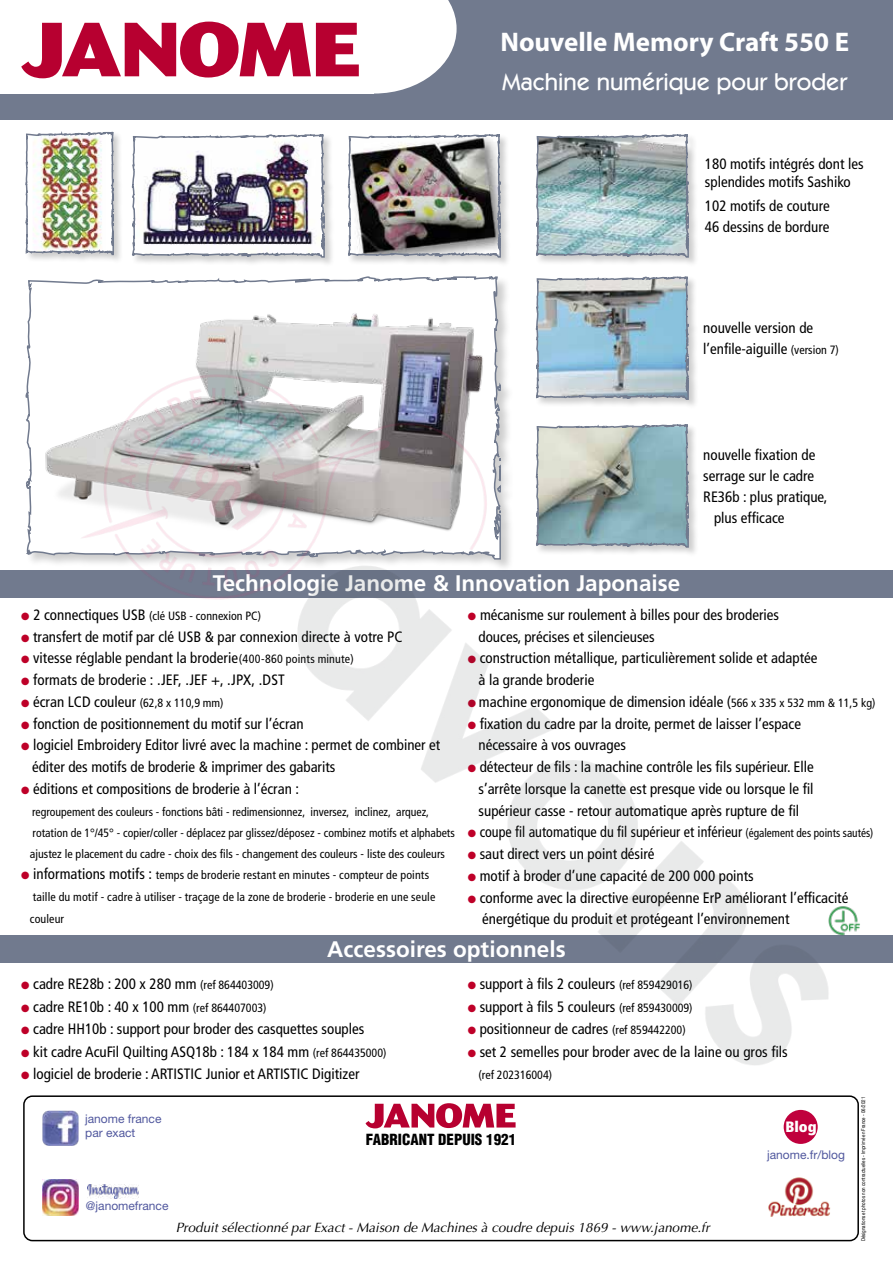
<style>
.page{position:relative;width:893px;height:1263px;background:#fff}
.page>*{position:absolute;margin:0;border:0;box-sizing:border-box;transform-origin:0 0}
.t1{font:700 27px "Myriad";color:#fff}
.t2{font:500 24px "Itc Kabel";color:#fff}
.t3{font:700 22.5px "Frutiger";color:#fff}
.t4{font:condensed 15px/21.8px "Frutiger";color:#000}
.t5{font:condensed 15px "Frutiger";color:#000;scale:.94 1}
.t6{font:900 condensed 15px "Helvetica";color:#000}
.t7{font:900 condensed 15px "Frutiger";color:#fff}
.t8{font:italic 13.5px "Optima";color:#000}
.t9{font:condensed 12px/21px "Frutiger";color:#000}
.t10{font:12px/14.4px "Helvetica Neue";color:#51589e}
.t11{font:5.25px "Helvetica Neue";color:#000;scale:.84 1}
.s1{font-size:12px}
.s2{color:#be0028}
.s3{font-size:15px}
</style>
<div class="page">
<div style="left:0;top:0;width:893px;height:119px;background:#717a8e"></div>
<div style="left:0;top:0;width:374px;height:94px;background:#fff"></div>
<svg style="left:21px;top:0;width:436px;height:94px"></svg>
<div style="left:0;top:935px;width:893px;height:28px;background:#717a8e"></div>
<div style="left:23px;top:1095px;width:836px;height:146px;border:2px solid #000;border-radius:9px"></div>
<img style="left:768px;top:1178px;width:63px;height:38px">
<img style="left:43px;top:1180px;width:36px;height:35px">
<img style="left:87px;top:1184px;width:51px;height:15px">
<img style="left:25px;top:119px;width:213px;height:479px">
<img style="left:131px;top:125px;width:201px;height:140px">
<img style="left:347px;top:134px;width:161px;height:129px">
<svg style="left:535px;top:134px;width:161px;height:129px;background:#a2b7ba"></svg>
<img style="left:30px;top:265px;width:863px;height:890px">
<h1 class="t1" style="left:500px;top:28px;width:350px">Nouvelle Memory Craft 550 E</h1>
<h2 class="t2" style="left:502px;top:68px;width:347px">Machine numérique pour broder</h2>
<p class="t4" style="left:705px;top:155px;width:160px;line-height:18px">180 motifs intégrés dont les splendides motifs Sashiko</p>
<p class="t4" style="left:705px;top:195px;width:126px;line-height:21px">102 motifs de couture<br>46 dessins de bordure</p>
<p class="t4" style="left:703px;top:318px;width:137px;line-height:21px">nouvelle version de l’enfile-aiguille <span class="s1">(version 7)</span></p>
<h3 class="t3" style="left:213px;top:570px;width:469px">Technologie Janome &amp; Innovation Japonaise</h3>
<p class="t4" style="left:703px;top:444px;width:114px">nouvelle fixation de</p>
<p class="t4" style="left:703px;top:465px;width:113px">serrage sur le cadre</p>
<p class="t4" style="left:703px;top:486px;width:126px">RE36b : plus pratique,</p>
<p class="t4" style="left:714px;top:507px;width:72px">plus efficace</p>
<p class="t9" style="left:21px;top:605px;width:241px"><span class="s2">●</span> <span class="s3">2 connectiques USB</span> (clé USB - connexion PC)</p>
<p class="t4" style="left:21px;top:626px;width:383px"><span class="s2">●</span> transfert de motif par clé USB &amp; par connexion directe à votre PC</p>
<p class="t4" style="left:21px;top:647px;width:334px"><span class="s2">●</span> vitesse réglable pendant la broderie<span class="s1">(400-860 points minute)</span></p>
<p class="t4" style="left:21px;top:669px;width:265px"><span class="s2">●</span> formats de broderie : .JEF, .JEF +, .JPX, .DST</p>
<p class="t4" style="left:21px;top:691px;width:204px"><span class="s2">●</span> écran LCD couleur <span class="s1">(62,8 x 110,9 mm)</span></p>
<p class="t4" style="left:21px;top:713px;width:284px"><span class="s2">●</span> fonction de positionnement du motif sur l’écran</p>
<p class="t4" style="left:32px;top:734px;width:410px;text-indent:-11px"><span class="s2">●</span> logiciel Embroidery Editor livré avec la machine : permet de combiner et éditer des motifs de broderie &amp; imprimer des gabarits</p>
<p class="t4" style="left:21px;top:778px;width:279px"><span class="s2">●</span> éditions et compositions de broderie à l’écran :</p>
<p class="t9" style="left:30px;top:801px;width:426px">regroupement des couleurs - fonctions bâti - redimensionnez, inversez, inclinez, arquez, rotation de 1°/45° - copier/coller - déplacez par glissez/déposez - combinez motifs et alphabets ajustez le placement du cadre - choix des fils - changement des couleurs - liste des couleurs</p>
<p class="t9" style="left:30px;top:864px;width:407px;line-height:21.8px;text-indent:-9px"><span class="s2">●</span> <span class="s3">informations motifs :</span> temps de broderie restant en minutes - compteur de points taille du motif - cadre à utiliser - traçage de la zone de broderie - broderie en une seule couleur</p>
<p class="t4" style="left:479px;top:604px;width:302px;text-indent:-11px"><span class="s2">●</span> mécanisme sur roulement à billes pour des broderies douces, précises et silencieuses</p>
<p class="t4" style="left:479px;top:647px;width:341px;text-indent:-11px"><span class="s2">●</span> construction métallique, particulièrement solide et adaptée à la grande broderie</p>
<p class="t4" style="left:468px;top:691px;width:409px"><span class="s2">●</span> machine ergonomique de dimension idéale (<span class="s1">566 x 335 x 532 mm &amp; 11,5 kg)</span></p>
<p class="t4" style="left:479px;top:713px;width:324px;text-indent:-11px"><span class="s2">●</span> fixation du cadre par la droite, permet de laisser l’espace nécessaire à vos ouvrages</p>
<p class="t4" style="left:479px;top:756px;width:337px;text-align:justify;text-indent:-11px"><span class="s2">●</span> détecteur de fils : la machine contrôle les fils supérieur. Elle s’arrête lorsque la canette est presque vide ou lorsque le fil supérieur casse - retour automatique après rupture de fil</p>
<p class="t5" style="left:468px;top:823px;width:433px"><span class="s2">●</span> coupe fil automatique du fil supérieur et inférieur <span class="s1">(également des points sautés)</span></p>
<p class="t4" style="left:468px;top:843px;width:188px"><span class="s2">●</span> saut direct vers un point désiré</p>
<p class="t4" style="left:468px;top:865px;width:288px"><span class="s2">●</span> motif à broder d’une capacité de 200 000 points</p>
<p class="t4" style="left:482px;top:887px;width:368px;text-indent:-14px"><span class="s2">●</span> conforme avec la directive européenne ErP améliorant l’efficacité énergétique du produit et protégeant l’environnement</p>
<h3 class="t3" style="left:327px;top:936px;width:240px">Accessoires optionnels</h3>
<p class="t4" style="left:21px;top:973px;width:254px"><span class="s2">●</span> cadre RE28b : 200 x 280 mm <span class="s1">(ref 864403009)</span></p>
<p class="t4" style="left:21px;top:996px;width:247px"><span class="s2">●</span> cadre RE10b : 40 x 100 mm <span class="s1">(ref 864407003)</span></p>
<p class="t4" style="left:21px;top:1018px;width:345px"><span class="s2">●</span> cadre HH10b : support pour broder des casquettes souples</p>
<p class="t4" style="left:21px;top:1041px;width:367px"><span class="s2">●</span> kit cadre AcuFil Quilting ASQ18b : 184 x 184 mm <span class="s1">(ref 864435000)</span></p>
<p class="t4" style="left:21px;top:1063px;width:340px"><span class="s2">●</span> logiciel de broderie : ARTISTIC Junior et ARTISTIC Digitizer</p>
<p class="t4" style="left:468px;top:973px;width:226px"><span class="s2">●</span> support à fils 2 couleurs <span class="s1">(ref 859429016)</span></p>
<p class="t4" style="left:468px;top:996px;width:226px"><span class="s2">●</span> support à fils 5 couleurs <span class="s1">(ref 859430009)</span></p>
<p class="t4" style="left:468px;top:1018px;width:219px"><span class="s2">●</span> positionneur de cadres <span class="s1">(ref 859442200)</span></p>
<p class="t4" style="left:468px;top:1041px;width:321px"><span class="s2">●</span> set 2 semelles pour broder avec de la laine ou gros fils</p>
<p class="t9" style="left:479px;top:1065px;width:75px">(ref 202316004)</p>
<p class="t10" style="left:85px;top:1111px;width:78px">janome france par exact</p>
<p class="t6" style="left:366px;top:1129px;width:152px">FABRICANT DEPUIS 1921</p>
<p class="t10" style="left:86px;top:1198px;width:84px">@janomefrance</p>
<p class="t8" style="left:176px;top:1219px;width:535px">Produit sélectionné par Exact - Maison de Machines à coudre depuis 1869 - www.janome.fr</p>
<p class="t7" style="left:785px;top:1117px;width:33px">Blog</p>
<p class="t10" style="left:767px;top:1147px;width:79px">janome.fr/blog</p>
<p class="t11" style="left:860px;top:1241px;width:174px;rotate:-90deg">Désignations et photos non contractuelles - Imprimé en France - 06/2021</p>
</div>
